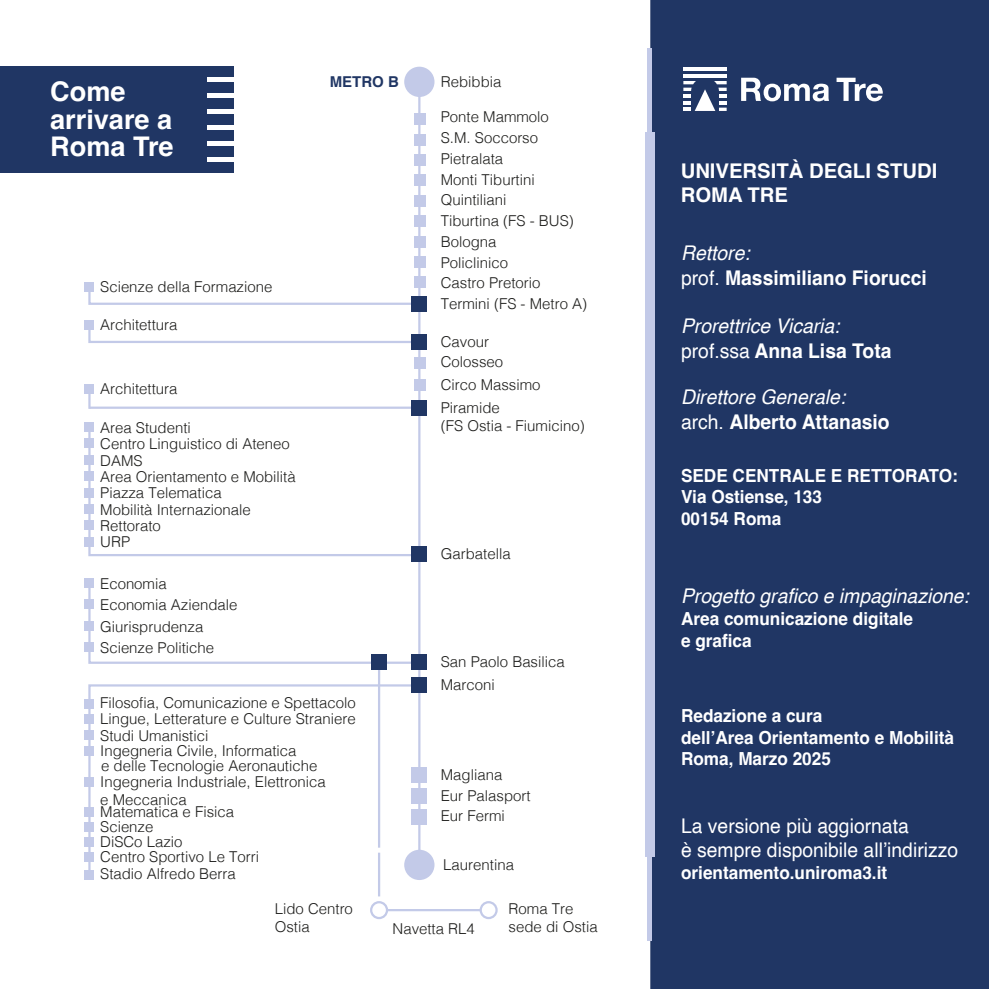
<style>
.page{position:relative;width:989px;height:989px;background:#fff}
.page>*{position:absolute;margin:0;border:0;box-sizing:border-box;transform-origin:0 0}
.t1{font:700 27px/27px "Helvetica";color:#fff}
.t2{font:italic 20.25px/24.3px "Helvetica";color:#fff;scale:.95 1}
.t3{font:20.25px/24.3px "Helvetica";color:#fff;scale:.95 1}
.t4{font:700 20.25px/24.3px "Helvetica";color:#fff;scale:.95 1}
.t5{font:700 20.25px/24.3px "Helvetica";color:#fff}
.t6{font:700 18px/21.6px "Helvetica";color:#fff;scale:.95 1}
.t7{font:300 15.08px/20.7px "Helvetica";color:#1d1d1b}
.t8{font:700 15.08px "Helvetica";color:#203664}
.s1{font-weight:400;font-style:italic}
.s2{font-weight:400}
.s3{font-style:normal}
.s4{font-weight:700;font-style:normal}
</style>
<div class="page">
<div style="left:0;top:66px;width:234px;height:107px;background:#203664"></div>
<div style="left:650px;top:0;width:339px;height:989px;background:#203664"></div>
<hr style="left:418px;top:89px;width:2px;height:771px;background:#c3cae8">
<div style="left:414px;top:113px;width:11px;height:12px;background:#c3cae8"></div>
<div style="left:414px;top:134px;width:11px;height:11px;background:#c3cae8"></div>
<div style="left:414px;top:154px;width:11px;height:12px;background:#c3cae8"></div>
<div style="left:414px;top:175px;width:11px;height:11px;background:#c3cae8"></div>
<div style="left:414px;top:195px;width:11px;height:12px;background:#c3cae8"></div>
<div style="left:414px;top:215px;width:11px;height:12px;background:#c3cae8"></div>
<div style="left:414px;top:236px;width:11px;height:11px;background:#c3cae8"></div>
<div style="left:414px;top:256px;width:11px;height:12px;background:#c3cae8"></div>
<div style="left:414px;top:276px;width:11px;height:12px;background:#c3cae8"></div>
<div style="left:414px;top:357px;width:11px;height:12px;background:#c3cae8"></div>
<div style="left:414px;top:379px;width:11px;height:11px;background:#c3cae8"></div>
<div style="left:411px;top:767px;width:16px;height:16px;background:#c3cae8"></div>
<div style="left:411px;top:788px;width:16px;height:15px;background:#c3cae8"></div>
<div style="left:411px;top:808px;width:16px;height:16px;background:#c3cae8"></div>
<div style="left:404px;top:67px;width:30px;height:30px;background:#c3cae8;border-radius:50%"></div>
<div style="left:404px;top:849px;width:30px;height:31px;background:#c3cae8;border-radius:50%"></div>
<div style="left:370px;top:901px;width:18px;height:18px;border:2px solid #c3cae8;border-radius:50%"></div>
<div style="left:479px;top:901px;width:18px;height:18px;border:2px solid #c3cae8;border-radius:50%"></div>
<svg style="left:87px;top:420px;width:334px;height:137px"></svg>
<div style="left:411px;top:546px;width:16px;height:16px;background:#203664"></div>
<svg style="left:87px;top:578px;width:334px;height:86px"></svg>
<div style="left:411px;top:654px;width:16px;height:16px;background:#203664"></div>
<svg style="left:87px;top:683px;width:334px;height:195px"></svg>
<svg style="left:87px;top:288px;width:334px;height:17px"></svg>
<svg style="left:87px;top:321px;width:334px;height:22px"></svg>
<hr style="left:89px;top:406px;width:330px;height:3px;background:#c3cae8">
<div style="left:411px;top:400px;width:16px;height:15px;background:#203664"></div>
<hr style="left:378px;top:658px;width:2px;height:189px;background:#c3cae8">
<div style="left:371px;top:654px;width:16px;height:16px;background:#203664"></div>
<hr style="left:378px;top:852px;width:2px;height:44px;background:#c3cae8">
<hr style="left:387px;top:909px;width:94px;height:2px;background:#c3cae8">
<div style="left:411px;top:296px;width:16px;height:15px;background:#203664"></div>
<div style="left:411px;top:334px;width:16px;height:16px;background:#203664"></div>
<div style="left:411px;top:677px;width:16px;height:16px;background:#203664"></div>
<div style="left:85px;top:282px;width:9px;height:9px;background:#c3cae8"></div>
<div style="left:85px;top:320px;width:9px;height:9px;background:#c3cae8"></div>
<div style="left:85px;top:385px;width:9px;height:9px;background:#c3cae8"></div>
<div style="left:85px;top:422px;width:9px;height:10px;background:#c3cae8"></div>
<div style="left:85px;top:439px;width:9px;height:9px;background:#c3cae8"></div>
<div style="left:85px;top:455px;width:9px;height:9px;background:#c3cae8"></div>
<div style="left:85px;top:471px;width:9px;height:10px;background:#c3cae8"></div>
<div style="left:85px;top:488px;width:9px;height:9px;background:#c3cae8"></div>
<div style="left:85px;top:504px;width:9px;height:9px;background:#c3cae8"></div>
<div style="left:85px;top:520px;width:9px;height:10px;background:#c3cae8"></div>
<div style="left:85px;top:537px;width:9px;height:9px;background:#c3cae8"></div>
<div style="left:85px;top:578px;width:9px;height:9px;background:#c3cae8"></div>
<div style="left:85px;top:599px;width:9px;height:9px;background:#c3cae8"></div>
<div style="left:85px;top:621px;width:9px;height:10px;background:#c3cae8"></div>
<div style="left:85px;top:643px;width:9px;height:9px;background:#c3cae8"></div>
<div style="left:85px;top:699px;width:9px;height:9px;background:#c3cae8"></div>
<div style="left:85px;top:714px;width:9px;height:10px;background:#c3cae8"></div>
<div style="left:85px;top:730px;width:9px;height:9px;background:#c3cae8"></div>
<div style="left:85px;top:746px;width:9px;height:9px;background:#c3cae8"></div>
<div style="left:85px;top:777px;width:9px;height:9px;background:#c3cae8"></div>
<div style="left:85px;top:807px;width:9px;height:10px;background:#c3cae8"></div>
<div style="left:85px;top:822px;width:9px;height:10px;background:#c3cae8"></div>
<div style="left:85px;top:837px;width:9px;height:10px;background:#c3cae8"></div>
<div style="left:85px;top:852px;width:9px;height:10px;background:#c3cae8"></div>
<div style="left:85px;top:870px;width:9px;height:9px;background:#c3cae8"></div>
<hr style="left:88px;top:386px;width:3px;height:23px;background:#c3cae8">
<svg style="left:741px;top:78px;width:88px;height:23px"></svg>
<svg style="left:836px;top:78px;width:47px;height:23px"></svg>
<hr style="left:683px;top:74px;width:43px;height:4px;background:#fff">
<hr style="left:683px;top:68px;width:43px;height:3px;background:#fff">
<svg style="left:683px;top:81px;width:43px;height:30px"></svg>
<div style="left:207px;top:77px;width:91px;height:5px;background:#fff"></div>
<div style="left:207px;top:93px;width:91px;height:5px;background:#fff"></div>
<div style="left:207px;top:109px;width:91px;height:5px;background:#fff"></div>
<div style="left:207px;top:125px;width:91px;height:5px;background:#fff"></div>
<div style="left:207px;top:141px;width:91px;height:5px;background:#fff"></div>
<div style="left:207px;top:157px;width:91px;height:5px;background:#fff"></div>
<hr style="left:647px;top:48px;width:4px;height:892px;background:#c3cae8">
<div style="left:644px;top:133px;width:10px;height:723px;background:#c3cae8"></div>
<h1 class="t1" style="left:50px;top:81px;width:125px">Come arrivare a<br>Roma Tre</h1>
<p class="t8" style="left:330px;top:73px;width:71px">METRO B</p>
<p class="t7" style="left:441px;top:70px;width:62px">Rebibbia</p>
<p class="t7" style="left:441px;top:105px;width:135px">Ponte Mammolo<br>S.M. Soccorso<br>Pietralata<br>Monti Tiburtini<br>Quintiliani<br>Tiburtina (FS - BUS)<br>Bologna<br>Policlinico</p>
<p class="t7" style="left:100px;top:275px;width:174px">Scienze della Formazione</p>
<p class="t7" style="left:441px;top:272px;width:101px">Castro Pretorio</p>
<p class="t7" style="left:100px;top:313px;width:79px">Architettura</p>
<p class="t7" style="left:441px;top:292px;width:148px">Termini (FS - Metro A)</p>
<p class="t7" style="left:441px;top:330px;width:64px">Cavour<br>Colosseo</p>
<p class="t7" style="left:100px;top:377px;width:79px">Architettura</p>
<p class="t7" style="left:100px;top:418px;width:197px;line-height:16.4px">Area Studenti<br>Centro Linguistico di Ateneo<br>DAMS<br>Area Orientamento e Mobilità<br>Piazza Telematica<br>Mobilità Internazionale<br>Rettorato<br>URP</p>
<p class="t7" style="left:100px;top:571px;width:139px;line-height:21.4px">Economia<br>Economia Aziendale<br>Giurisprudenza<br>Scienze Politiche</p>
<p class="t7" style="left:100px;top:694px;width:257px;line-height:15.8px">Filosofia, Comunicazione e Spettacolo Lingue, Letterature e Culture Straniere Studi Umanistici<br>Ingegneria Civile, Informatica</p>
<p class="t7" style="left:100px;top:772px;width:227px;line-height:18px">Ingegneria Industriale, Elettronica e Meccanica</p>
<p class="t7" style="left:100px;top:803px;width:160px;line-height:14.8px">Matematica e Fisica<br>Scienze<br>DiSCo Lazio<br>Centro Sportivo Le Torri</p>
<p class="t7" style="left:100px;top:862px;width:137px">Stadio Alfredo Berra</p>
<p class="t7" style="left:101px;top:754px;width:218px">e delle Tecnologie Aeronautiche</p>
<p class="t7" style="left:275px;top:898px;width:80px;line-height:18px">Lido Centro<br>Ostia</p>
<p class="t7" style="left:441px;top:372px;width:101px;line-height:22.7px">Circo Massimo<br>Piramide</p>
<p class="t7" style="left:441px;top:414px;width:145px">(FS Ostia - Fiumicino)</p>
<p class="t7" style="left:441px;top:542px;width:71px">Garbatella</p>
<p class="t7" style="left:441px;top:650px;width:125px;line-height:22.5px">San Paolo Basilica<br>Marconi</p>
<p class="t7" style="left:441px;top:764px;width:91px">Magliana<br>Eur Palasport<br>Eur Fermi</p>
<p class="t7" style="left:443px;top:853px;width:72px">Laurentina</p>
<p class="t7" style="left:392px;top:917px;width:84px">Navetta RL4</p>
<p class="t7" style="left:508px;top:898px;width:90px;line-height:18px">Roma Tre sede di Ostia</p>
<h2 class="t5" style="left:680px;top:161px;width:258px">UNIVERSITÀ DEGLI STUDI<br>ROMA TRE</h2>
<h2 class="t4" style="left:681px;top:243px;width:260px"><span class="s1">Rettore:<br></span><span class="s2">prof.</span> Massimiliano Fiorucci</h2>
<h2 class="t2" style="left:681px;top:314px;width:223px">Prorettrice Vicaria: <span class="s3">prof.ssa</span> <span class="s4">Anna Lisa Tota</span></h2>
<h2 class="t2" style="left:681px;top:385px;width:221px">Direttore Generale: <span class="s3">arch.</span> <span class="s4">Alberto Attanasio</span></h2>
<p class="t6" style="left:681px;top:467px;width:293px">SEDE CENTRALE E RETTORATO:<br>Via Ostiense, 133<br>00154 Roma</p>
<h2 class="t2" style="left:681px;top:584px;width:304px">Progetto grafico e impaginazione:</h2>
<p class="t6" style="left:681px;top:610px;width:246px">Area comunicazione digitale e grafica</p>
<p class="t6" style="left:681px;top:707px;width:289px">Redazione a cura<br>dell’Area Orientamento e Mobilità<br>Roma, Marzo 2025</p>
<h2 class="t3" style="left:681px;top:814px;width:293px">La versione più aggiornata<br>è sempre disponibile all’indirizzo</h2>
<p class="t6" style="left:681px;top:863px;width:218px">orientamento.uniroma3.it</p>
</div>
